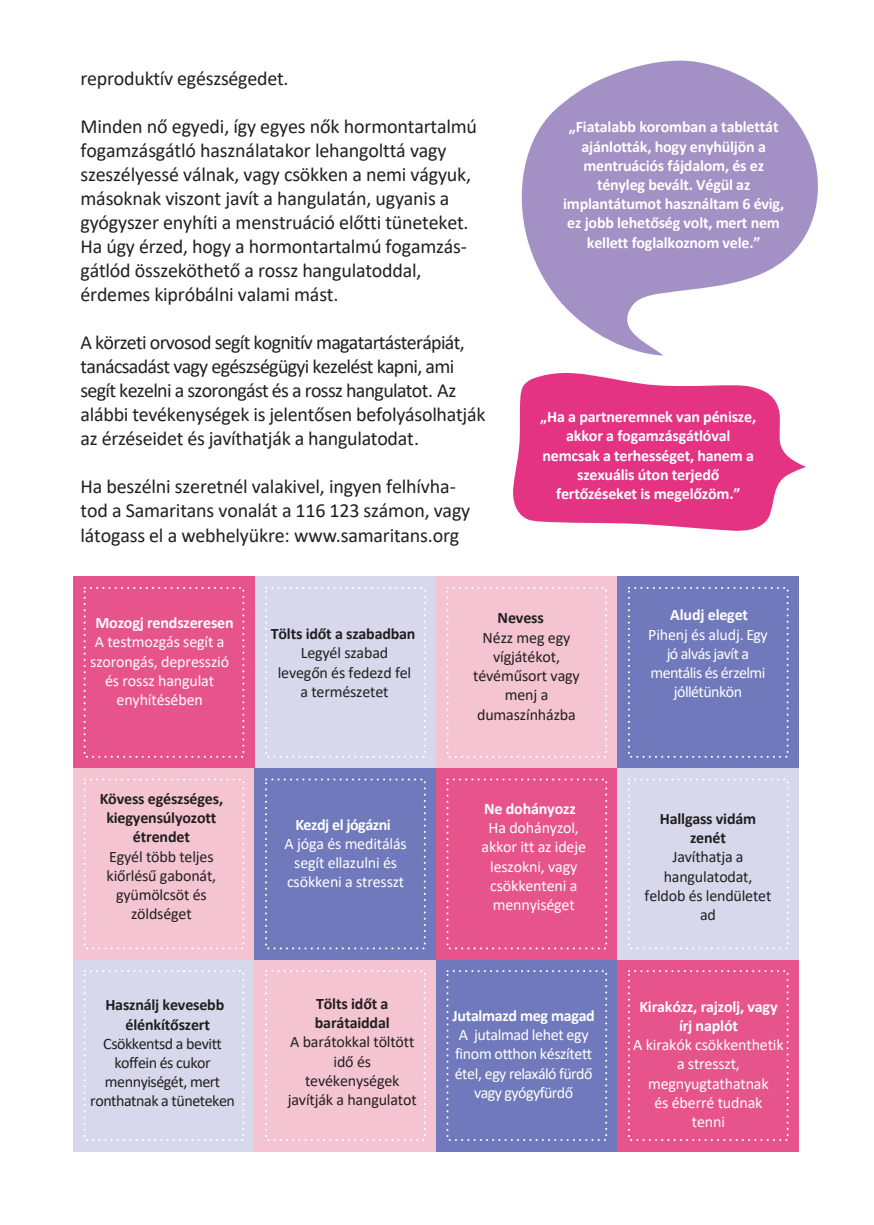
<style>
.page{position:relative;width:874px;height:1225px;background:#fff}
.page>*{position:absolute;margin:0;border:0;box-sizing:border-box;transform-origin:0 0}
.t1{font:20px/24px "Calibri";letter-spacing:-.01em;color:#231f20}
.t2{font:20px/24px "Calibri";letter-spacing:-.035em;color:#231f20}
.t3{font:700 16px/19.2px "Calibri";letter-spacing:-.01em;color:#fff;text-align:center}
.t4{font:16px/19.2px "Calibri";letter-spacing:-.01em;color:#fff;text-align:center}
.t5{font:16px/19.2px "Calibri";letter-spacing:-.01em;color:#231f20;text-align:center}
.t6{font:700 16px/19.2px "Calibri";letter-spacing:-.01em;color:#231f20;text-align:center}
.t7{font:16px/19.2px "Calibri";letter-spacing:-.03em;color:#231f20;text-align:center}
.t8{font:16px/19.2px "Calibri";letter-spacing:-.035em;color:#fff;text-align:center}
</style>
<div class="page">
<svg style="left:513px;top:373px;width:292px;height:158px;fill:#e43383"></svg>
<svg style="left:521px;top:60px;width:297px;height:295px;fill:#a390c4"></svg>
<div style="left:254px;top:576px;width:182px;height:192px;background:#d7d8ec"></div>
<div style="left:265px;top:587px;width:160px;height:171px;border:2px dashed #fff"></div>
<div style="left:436px;top:576px;width:181px;height:192px;background:#f4c4d3"></div>
<div style="left:446px;top:587px;width:161px;height:171px;border:2px dashed #fff"></div>
<div style="left:617px;top:576px;width:181px;height:192px;background:#6f79bb"></div>
<div style="left:73px;top:576px;width:181px;height:192px;background:#e7548c"></div>
<div style="left:73px;top:768px;width:181px;height:191px;background:#f4c4d3"></div>
<div style="left:84px;top:778px;width:160px;height:171px;border:2px dashed #fff"></div>
<div style="left:254px;top:768px;width:182px;height:191px;background:#6f79bb"></div>
<div style="left:436px;top:768px;width:181px;height:191px;background:#e7548c"></div>
<div style="left:617px;top:768px;width:181px;height:191px;background:#d7d8ec"></div>
<div style="left:627px;top:778px;width:161px;height:171px;border:2px dashed #fff"></div>
<div style="left:73px;top:959px;width:181px;height:192px;background:#d7d8ec"></div>
<div style="left:84px;top:970px;width:160px;height:171px;border:2px dashed #fff"></div>
<div style="left:254px;top:959px;width:182px;height:192px;background:#f4c4d3"></div>
<div style="left:265px;top:970px;width:160px;height:171px;border:2px dashed #fff"></div>
<div style="left:436px;top:959px;width:181px;height:192px;background:#6f79bb"></div>
<div style="left:617px;top:959px;width:181px;height:192px;background:#e7548c"></div>
<p class="t1" style="left:80px;top:67px;width:209px">reproduktív egészségedet.</p>
<p class="t1" style="left:80px;top:115px;width:398px">Minden nő egyedi, így egyes nők hormontartalmú fogamzásgátló használatakor lehangolttá vagy szeszélyessé válnak, vagy csökken a nemi vágyuk, másoknak viszont javít a hangulatán, ugyanis a gyógyszer enyhíti a menstruáció előtti tüneteket.<br>Ha úgy érzed, hogy a hormontartalmú fogamzás&shy;gátlód összeköthető a rossz hangulatoddal, érdemes kipróbálni valami mást.</p>
<p class="t2" style="left:80px;top:331px;width:406px">A körzeti orvosod segít kognitív magatartásterápiát, tanácsadást vagy egészségügyi kezelést kapni, ami segít kezelni a szorongást és a rossz hangulatot. Az alábbi tevékenységek is jelentősen befolyásolhatják az érzéseidet és javíthatják a hangulatodat.</p>
<p class="t1" style="left:80px;top:475px;width:391px">Ha beszélni szeretnél valakivel, ingyen felhívha&shy;tod a Samaritans vonalát a 116 123 számon, vagy látogass el a webhelyükre: www.samaritans.org</p>
<p class="t3" style="left:563px;top:118px;width:222px">„Fiatalabb koromban a tablettát ajánlották, hogy enyhüljön a mentruációs fájdalom, és ez tényleg bevált. Végül az implantátumot használtam 6 évig, ez jobb lehetőség volt, mert nem kellett foglalkoznom vele.”</p>
<p class="t3" style="left:540px;top:408px;width:217px">„Ha a partneremnek van pénisze, akkor a fogamzásgátlóval nemcsak a terhességet, hanem a szexuális úton terjedő fertőzéseket is megelőzöm.”</p>
<p class="t3" style="left:95px;top:614px;width:140px">Mozogj rendszeresen</p>
<p class="t4" style="left:90px;top:633px;width:140px">A testmozgás segít a szorongás, depresszió és rossz hangulat enyhítésében</p>
<p class="t6" style="left:100px;top:789px;width:125px">Kövess egészséges, kiegyensúlyozott étrendet</p>
<p class="t5" style="left:106px;top:847px;width:111px">Egyél több teljes kiőrlésű gabonát, gyümölcsöt és zöldséget</p>
<p class="t6" style="left:105px;top:996px;width:120px">Használj kevesebb élénkítőszert</p>
<p class="t7" style="left:90px;top:1034px;width:146px">Csökkentsd a bevitt koffein és cukor mennyiségét, mert ronthatnak a tüneteken</p>
<p class="t6" style="left:271px;top:625px;width:146px">Tölts időt a szabadban</p>
<p class="t5" style="left:278px;top:644px;width:135px">Legyél szabad levegőn és fedezd fel a természetet</p>
<p class="t3" style="left:295px;top:815px;width:97px">Kezdj el jógázni</p>
<p class="t4" style="left:284px;top:834px;width:124px">A jóga és meditálás segít ellazulni és csökkeni a stresszt</p>
<p class="t6" style="left:315px;top:994px;width:76px;text-align:left">Tölts időt a barátaiddal</p>
<p class="t5" style="left:288px;top:1033px;width:130px">A barátokkal töltött idő és tevékenységek javítják a hangulatot</p>
<p class="t6" style="left:497px;top:609px;width:48px">Nevess</p>
<p class="t5" style="left:473px;top:628px;width:108px">Nézz meg egy vígjátékot, tévéműsort vagy menj a dumaszínházba</p>
<p class="t3" style="left:484px;top:799px;width:93px">Ne dohányozz</p>
<p class="t4" style="left:481px;top:819px;width:106px">Ha dohányzol, akkor itt az ideje leszokni, vagy csökkenteni a mennyiséget</p>
<p class="t3" style="left:452px;top:1006px;width:144px">Jutalmazd meg magad</p>
<p class="t4" style="left:454px;top:1025px;width:139px">A jutalmad lehet egy finom otthon készített étel, egy relaxáló fürdő vagy gyógyfürdő</p>
<p class="t3" style="left:670px;top:606px;width:79px">Aludj eleget</p>
<p class="t8" style="left:648px;top:625px;width:121px">Pihenj és aludj. Egy jó alvás javít a mentális és érzelmi jóllétünkön</p>
<p class="t6" style="left:659px;top:809px;width:98px">Hallgass vidám zenét</p>
<p class="t5" style="left:644px;top:848px;width:128px">Javíthatja a hangulatodat, feldob és lendületet ad</p>
<p class="t3" style="left:639px;top:997px;width:140px">Kirakózz, rajzolj, vagy írj naplót</p>
<p class="t4" style="left:633px;top:1035px;width:152px">A kirakók csökkenthetik a stresszt, megnyugtathatnak<br>és éberré tudnak<br>tenni</p>
</div>
